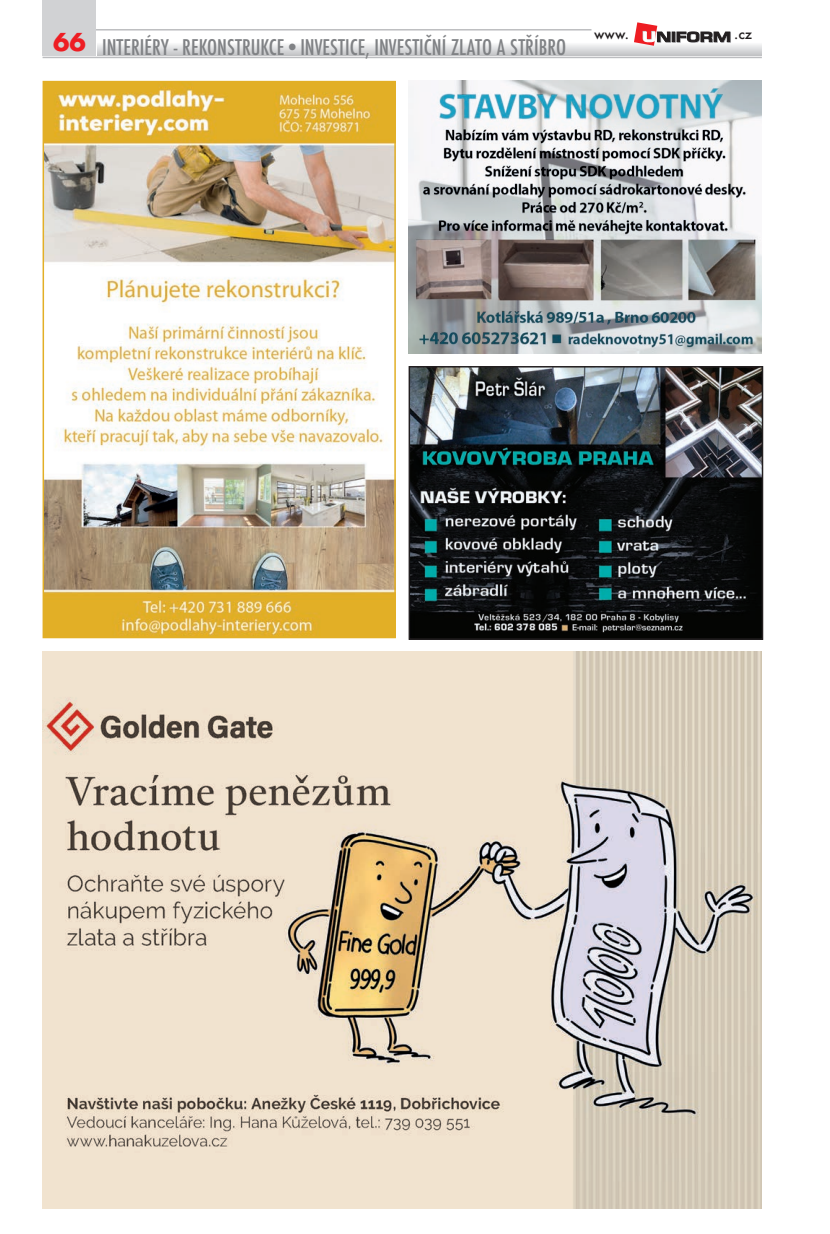
<style>
.page{position:relative;width:830px;height:1234px;background:#fff}
.page>*{position:absolute;margin:0;border:0;box-sizing:border-box;transform-origin:0 0}
.t1{font:700 24px "Futura";color:#ee1d23}
.t2{font:500 condensed 21px "Futura";color:#808285}
.t3{font:500 13.5px "Futura";color:#231f20}
</style>
<div class="page">
<svg style="left:98px;top:44px;width:663px;height:11px;background:#dadbdd"></svg>
<hr style="left:74px;top:29px;width:517px;height:2px;background:#bcbdc0">
<div style="left:43px;top:0;width:53px;height:55px;background:#d1d2d4"></div>
<hr style="left:43px;top:57px;width:718px;height:1px;background:#bcbdc0">
<svg style="left:633px;top:22px;width:97px;height:24px"></svg>
<img style="left:43px;top:651px;width:718px;height:557px">
<img style="left:46px;top:84px;width:346px;height:551px">
<div style="left:43px;top:81px;width:352px;height:557px;border:2px solid #e2af26"></div>
<img style="left:411px;top:369px;width:348px;height:267px">
<div style="left:408px;top:366px;width:354px;height:273px;border:2px solid #231f20"></div>
<img style="left:408px;top:81px;width:353px;height:272px">
<p class="t1" style="left:53px;top:25px;width:34px">66</p>
<p class="t3" style="left:593px;top:24px;width:36px">www.</p>
<p class="t3" style="left:734px;top:24px;width:19px">.cz</p>
<p class="t2" style="left:102px;top:34px;width:465px">INTERIÉRY - REKONSTRUKCE•INVESTICE, INVESTIČNÍ ZLATO A STŘÍBRO</p>
</div>
